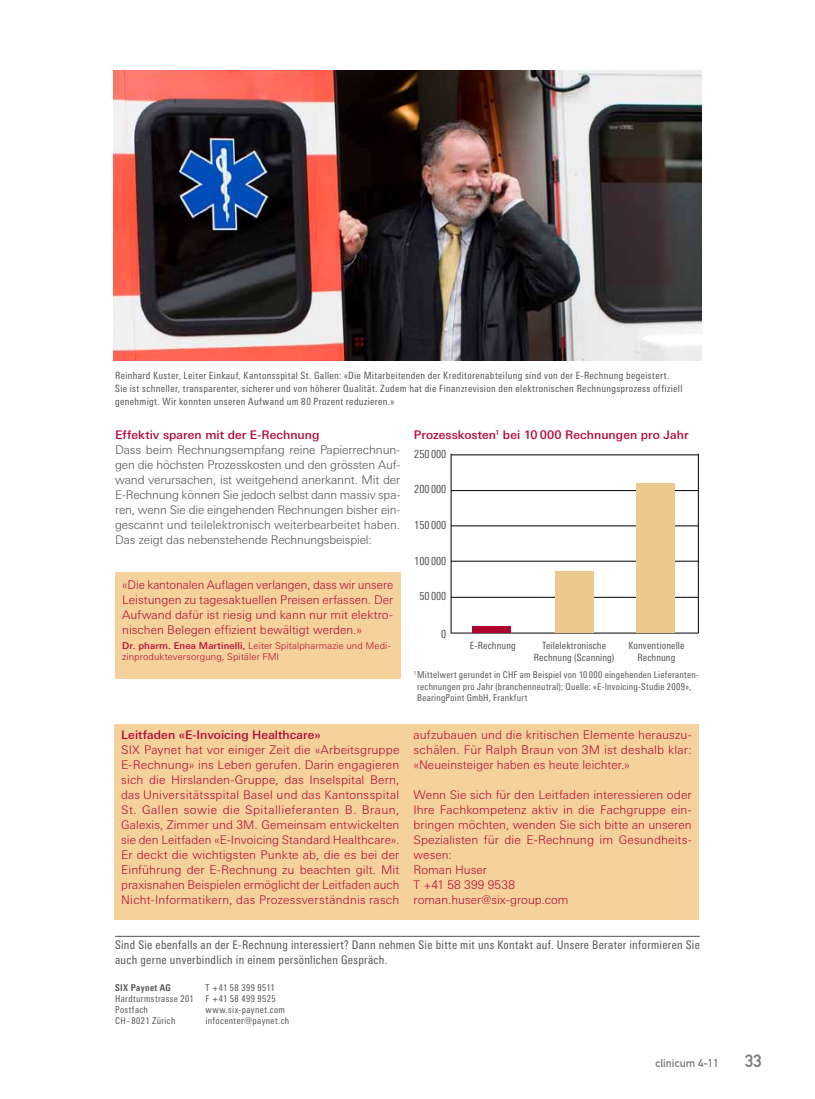
<style>
.page{position:relative;width:815px;height:1099px;background:#fff}
.page>*{position:absolute;margin:0;border:0;box-sizing:border-box;transform-origin:0 0}
.t1{font:17.5px "DIN Mittelschrift Std";color:#76787b}
.t2{font:300 11.88px/15px "LT Univers Basic";letter-spacing:.005em;color:#b50536;text-align:justify}
.t3{font:300 11.88px/15px "LT Univers Basic";letter-spacing:-.015em;color:#535355;text-align:justify}
.t4{font:condensed 11.88px/15px "LT Univers";letter-spacing:.025em;color:#535355}
.t5{font:500 11.88px "LT Univers Basic";letter-spacing:.005em;color:#b50536}
.t6{font:condensed 11.25px "LT Univers";color:#535355}
.t7{font:11.25px "DIN Mittelschrift Std";color:#76787b}
.t8{font:condensed 10px/13.1px "LT Univers";letter-spacing:.035em;color:#535355}
.t9{font:condensed 10px/12px "LT Univers";letter-spacing:.015em;color:#535355;text-align:center}
.t10{font:condensed 10px "LT Univers";letter-spacing:.01em;color:#535355}
.t11{font:condensed 9.38px/11.2px "LT Univers";letter-spacing:.03em;color:#535355}
.t12{font:300 9.38px/11.2px "LT Univers Basic";letter-spacing:.015em;color:#b50536}
.t13{font:700 condensed 9.38px "LT Univers";letter-spacing:.04em;color:#535355}
.s1{font-weight:500}
</style>
<div class="page">
<div style="left:114px;top:724px;width:585px;height:195px;background:#f5d29c"></div>
<hr style="left:115px;top:936px;width:585px;height:1px;background:#535355">
<hr style="left:451px;top:453px;width:1px;height:180px;background:#000">
<hr style="left:698px;top:453px;width:1px;height:180px;background:#000">
<hr style="left:451px;top:633px;width:247px;height:1px;background:#000">
<hr style="left:451px;top:597px;width:247px;height:1px;background:#000">
<hr style="left:451px;top:561px;width:247px;height:1px;background:#000">
<hr style="left:451px;top:525px;width:247px;height:1px;background:#000">
<hr style="left:451px;top:490px;width:247px;height:1px;background:#000">
<hr style="left:451px;top:454px;width:247px;height:1px;background:#000">
<div style="left:636px;top:483px;width:38px;height:149px;background:#edc98d"></div>
<div style="left:555px;top:571px;width:38px;height:61px;background:#edc98d"></div>
<div style="left:473px;top:626px;width:38px;height:6px;background:#af022f"></div>
<div style="left:115px;top:572px;width:285px;height:107px;background:#f5d29c"></div>
<img style="left:113px;top:71px;width:589px;height:290px">
<p class="t8" style="left:116px;top:369px;width:569px">Reinhard Kuster, Leiter Einkauf, Kantonsspital St. Gallen: «Die Mitarbeitenden der Kreditorenabteilung sind von der E-Rechnung begeistert.<br>Sie ist schneller, transparenter, sicherer und von höherer Qualität. Zudem hat die Finanzrevision den elektronischen Rechnungsprozess offiziell genehmigt. Wir konnten unseren Aufwand um 80 Prozent reduzieren.»</p>
<p class="t5" style="left:116px;top:428px;width:206px">Effektiv sparen mit der E-Rechnung</p>
<p class="t3" style="left:116px;top:442px;width:287px">Dass beim Rechnungsempfang reine Papierrechnun&shy;gen die höchsten Prozesskosten und den grössten Auf&shy;wand verursachen, ist weitgehend anerkannt. Mit der E-Rechnung können Sie jedoch selbst dann massiv spa&shy;ren, wenn Sie die eingehenden Rechnungen bisher ein&shy;gescannt und teilelektronisch weiterbearbeitet haben.<br>Das zeigt das nebenstehende Rechnungsbeispiel:</p>
<p class="t3" style="left:371px;top:517px;width:8px">a</p>
<p class="t2" style="left:123px;top:577px;width:273px">«Die kantonalen Auflagen verlangen, dass wir unsere Leistungen zu tagesaktuellen Preisen erfassen. Der Aufwand dafür ist riesig und kann nur mit elektro&shy;nischen Belegen effizient bewältigt werden.»</p>
<p class="t12" style="left:123px;top:640px;width:270px"><span class="s1">Dr. pharm. Enea Martinelli,</span> Leiter Spitalpharmazie und Medi&shy;zinprodukteversorgung, Spitäler FMI</p>
<p class="t12" style="left:292px;top:640px;width:6px">a</p>
<p class="t5" style="left:122px;top:728px;width:201px">Leitfaden «E-Invoicing Healthcare»</p>
<p class="t2" style="left:122px;top:742px;width:280px">SIX Paynet hat vor einiger Zeit die «Arbeitsgruppe E-Rechnung» ins Leben gerufen. Darin engagieren sich die Hirslanden-Gruppe, das Inselspital Bern, das Universitätsspital Basel und das Kantonsspital St. Gallen sowie die Spitallieferanten B. Braun, Galexis, Zimmer und 3M. Gemeinsam entwickelten sie den Leitfaden «E-Invoicing Standard Healthcare».<br>Er deckt die wichtigsten Punkte ab, die es bei der Einführung der E-Rechnung zu beachten gilt. Mit praxisnahen Beispielen ermöglicht der Leitfaden auch Nicht-Informatikern, das Prozessverständnis rasch</p>
<p class="t5" style="left:414px;top:428px;width:276px">Prozesskosten<sup>1</sup> bei 10 000 Rechnungen pro Jahr</p>
<p class="t6" style="left:415px;top:447px;width:34px">250 000</p>
<p class="t6" style="left:415px;top:482px;width:34px">200 000</p>
<p class="t6" style="left:415px;top:519px;width:34px">150 000</p>
<p class="t6" style="left:415px;top:554px;width:34px">100 000</p>
<p class="t6" style="left:420px;top:589px;width:28px">50 000</p>
<p class="t6" style="left:442px;top:627px;width:7px">0</p>
<p class="t10" style="left:471px;top:639px;width:47px">E-Rechnung</p>
<p class="t9" style="left:629px;top:639px;width:58px">Konventionelle<br>Rechnung</p>
<p class="t9" style="left:534px;top:639px;width:82px">Teilelektronische<br>Rechnung (Scanning)</p>
<p class="t11" style="left:418px;top:669px;width:283px;text-indent:-4px"><sup>1</sup> Mittelwert gerundet in CHF am Beispiel von 10 000 eingehenden Lieferanten&shy;rechnungen pro Jahr (branchenneutral); Quelle: «E-Invoicing-Studie 2009»,<br>BearingPoint GmbH, Frankfurt</p>
<p class="t2" style="left:414px;top:727px;width:280px">aufzubauen und die kritischen Elemente herauszu&shy;schälen. Für Ralph Braun von 3M ist deshalb klar: «Neueinsteiger haben es heute leichter.»</p>
<p class="t2" style="left:414px;top:787px;width:280px;text-align:left">Wenn Sie sich für den Leitfaden interessieren oder<br>Ihre Fachkompetenz aktiv in die Fachgruppe ein&shy;bringen möchten, wenden Sie sich bitte an unseren<br>Spezialisten für die E-Rechnung im Gesundheits&shy;wesen:<br>Roman Huser<br>T +41 58 399 9538<br>roman.huser@six-group.com</p>
<p class="t4" style="left:116px;top:937px;width:586px">Sind Sie ebenfalls an der E-Rechnung interessiert? Dann nehmen Sie bitte mit uns Kontakt auf. Unsere Berater informieren Sie auch gerne unverbindlich in einem persönlichen Gespräch.</p>
<p class="t13" style="left:116px;top:981px;width:57px">SIX Paynet AG</p>
<p class="t11" style="left:116px;top:992px;width:80px">Hardturmstrasse 201<br>Postfach<br>CH - 8021 Zürich</p>
<p class="t11" style="left:206px;top:981px;width:85px">T +41 58 399 9511<br>F +41 58 499 9525 www.six-paynet.com infocenter@paynet.ch</p>
<p class="t7" style="left:655px;top:1056px;width:65px">clinicum 4-11</p>
<h1 class="t1" style="left:745px;top:1050px;width:18px">33</h1>
</div>
